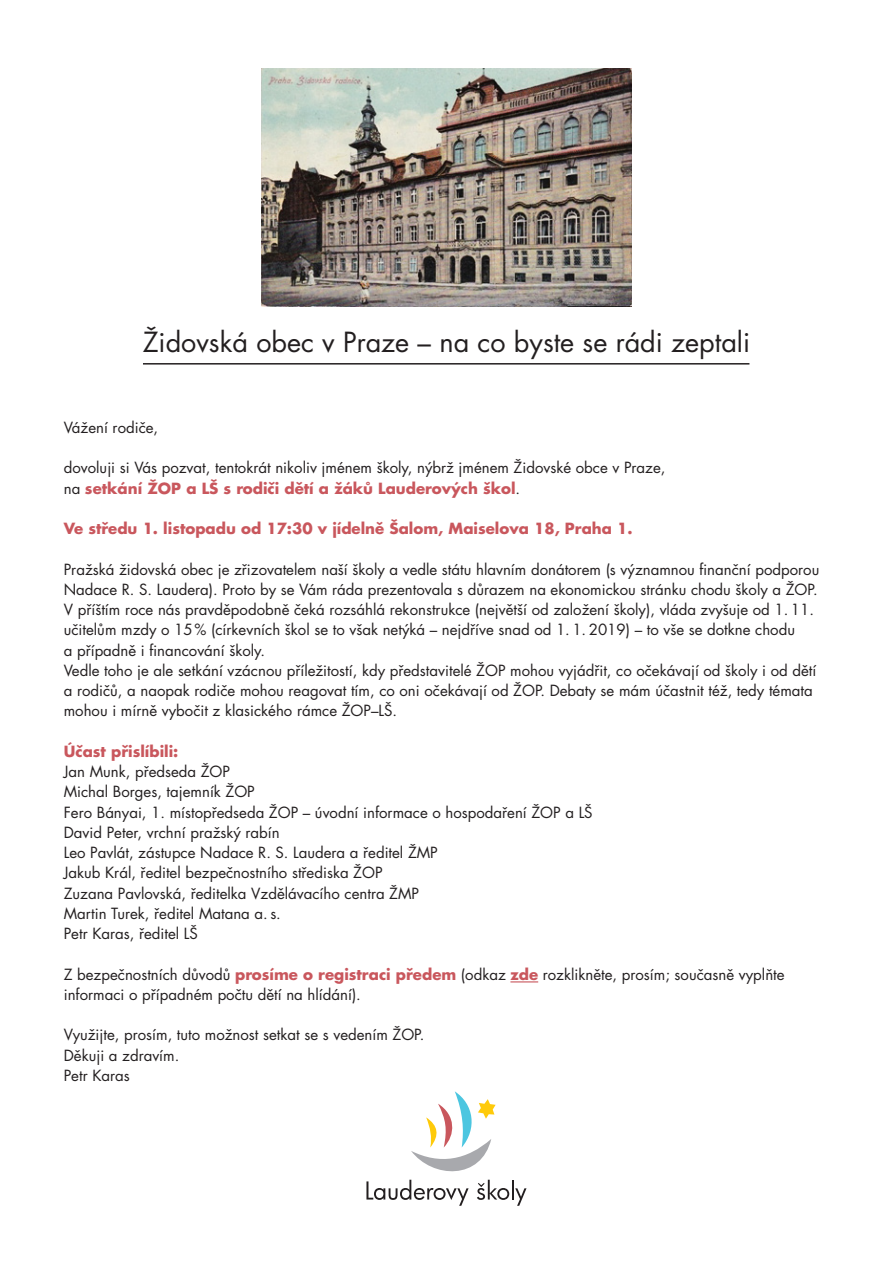
<style>
.page{position:relative;width:893px;height:1263px;background:#fff}
.page>*{position:absolute;margin:0;border:0;box-sizing:border-box;transform-origin:0 0}
.t1{font:27px "Futura CE Book";color:#231f20}
.t2{font:15px/20.2px "Futura CE Book";color:#231f20}
.t3{font:700 15px "Futura CE";color:#c9575d}
.s1{font-family:"Futura CE Book";font-weight:400;color:#231f20}
.s2{font-family:"Futura CE";font-weight:700;color:#c9575d}
</style>
<div class="page">
<svg style="left:510px;top:981px;width:28px;height:1px"></svg>
<img style="left:261px;top:69px;width:371px;height:237px">
<svg style="left:366px;top:1091px;width:160px;height:115px"></svg>
<hr style="left:143px;top:363px;width:606px;height:2px;background:#231f20">
<h1 class="t1" style="left:143px;top:326px;width:609px">Židovská obec v Praze – na co byste se rádi zeptali</h1>
<p class="t2" style="left:64px;top:418px;width:96px">Vážení rodiče,</p>
<p class="t2" style="left:64px;top:458px;width:603px">dovoluji si Vás pozvat, tentokrát nikoliv jménem školy, nýbrž jménem Židovské obce v Praze,</p>
<p class="t3" style="left:64px;top:478px;width:458px"><span class="s1">na</span> setkání ŽOP a LŠ s rodiči dětí a žáků Lauderových škol<span class="s1">.</span></p>
<p class="t3" style="left:64px;top:519px;width:570px">Ve středu 1. listopadu od 17:30 v jídelně Šalom, Maiselova 18, Praha 1.</p>
<p class="t2" style="left:64px;top:559px;width:757px">Pražská židovská obec je zřizovatelem naší školy a vedle státu hlavním donátorem (s významnou finanční podporou Nadace R. S. Laudera). Proto by se Vám ráda prezentovala s důrazem na ekonomickou stránku chodu školy a ŽOP.<br>V příštím roce nás pravděpodobně čeká rozsáhlá rekonstrukce (největší od založení školy), vláda zvyšuje od 1. 11. učitelům mzdy o 15% (církevních škol se to však netýká – nejdříve snad od 1. 1. 2019) – to vše se dotkne chodu<br>a případně i financování školy.<br>Vedle toho je ale setkání vzácnou příležitostí, kdy představitelé ŽOP mohou vyjádřit, co očekávají od školy i od dětí a rodičů, a naopak rodiče mohou reagovat tím, co oni očekávají od ŽOP. Debaty se mám účastnit též, tedy témata mohou i mírně vybočit z klasického rámce ŽOP–LŠ.</p>
<p class="t3" style="left:64px;top:742px;width:116px">Účast přislíbili:</p>
<p class="t2" style="left:64px;top:762px;width:530px">Jan Munk, předseda ŽOP<br>Michal Borges, tajemník ŽOP<br>Fero Bányai, 1. místopředseda ŽOP – úvodní informace o hospodaření ŽOP a LŠ David Peter, vrchní pražský rabín<br>Leo Pavlát, zástupce Nadace R. S. Laudera a ředitel ŽMP<br>Jakub Král, ředitel bezpečnostního střediska ŽOP<br>Zuzana Pavlovská, ředitelka Vzdělávacího centra ŽMP<br>Martin Turek, ředitel Matana a. s.<br>Petr Karas, ředitel LŠ</p>
<p class="t2" style="left:64px;top:964px;width:722px">Z bezpečnostních důvodů <span class="s2">prosíme o registraci předem</span> (odkaz <span class="s2">zde</span> rozklikněte, prosím; současně vyplňte informaci o případném počtu dětí na hlídání).</p>
<p class="t2" style="left:64px;top:1025px;width:362px">Využijte, prosím, tuto možnost setkat se s vedením ŽOP.<br>Děkuji a zdravím.<br>Petr Karas</p>
</div>
